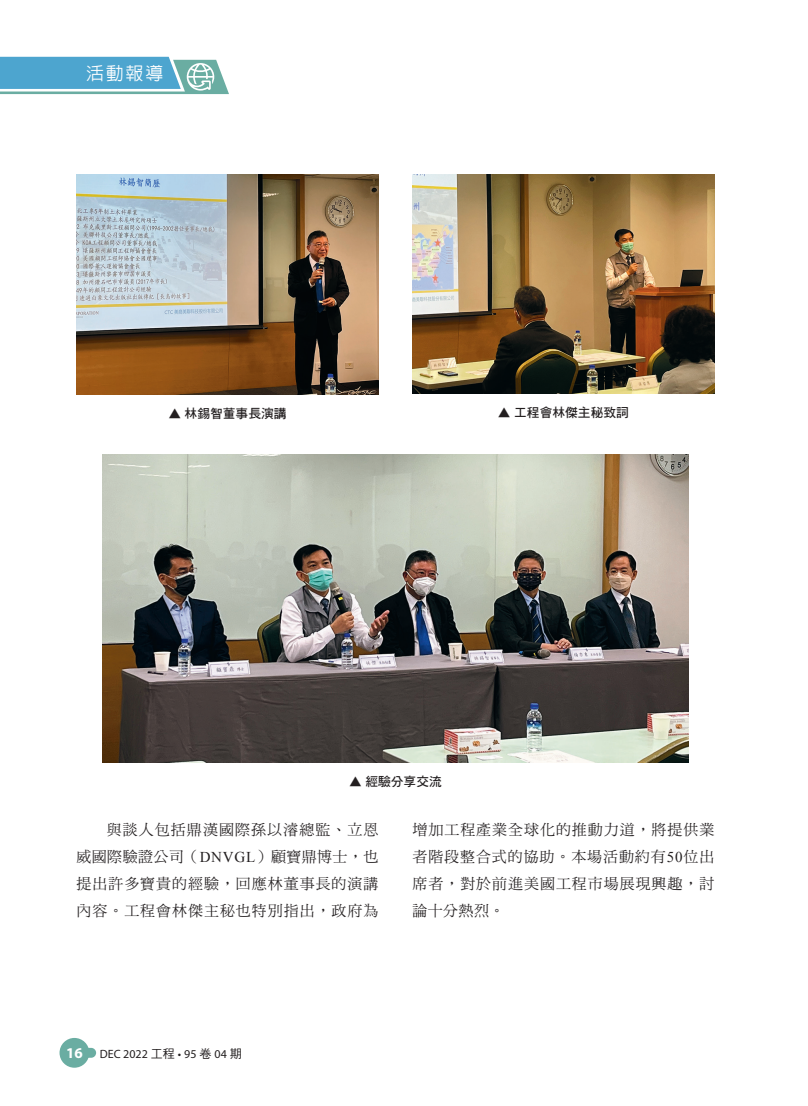
<style>
.page{position:relative;width:808px;height:1106px;background:#fff}
.page>*{position:absolute;margin:0;border:0;box-sizing:border-box;transform-origin:0 0}
.t1{font:500 18px "AR Hei B5";color:#fff}
.t2{font:15px/27px "DF Ming Std W5";letter-spacing:.06em;color:#231f20;text-align:justify}
.t3{font:12.75px "DF Hei Std W7";color:#231f20}
.t4{font:12px "Myriad Pro";color:#231f20}
.s1{font-family:"Times New Roman"}
.s2{font-weight:700;font-size:15px;color:#fff}
.s3{font-family:"DF Hei Std W5"}
</style>
<div class="page">
<div style="left:60px;top:1037px;width:29px;height:30px;background:#6aada2;border-radius:50%"></div>
<div style="left:70px;top:1047px;width:26px;height:10px;background:#6aada2;border-radius:5px"></div>
<svg style="left:0;top:57px;width:229px;height:37px;background:#6cb3cd"></svg>
<img style="left:77px;top:174px;width:301px;height:221px">
<img style="left:412px;top:174px;width:302px;height:219px">
<img style="left:103px;top:454px;width:585px;height:308px">
<p class="t1" style="left:86px;top:64px;width:79px">活動報導</p>
<p class="t3" style="left:168px;top:407px;width:120px">▲ 林錫智董事長演講</p>
<p class="t3" style="left:498px;top:405px;width:133px">▲ 工程會林傑主秘致詞</p>
<p class="t3" style="left:349px;top:775px;width:94px">▲ 經驗分享交流</p>
<p class="t2" style="left:77px;top:816px;width:303px;text-indent:30px">與談人包括鼎漢國際孫以濬總監、立恩威國際驗證公司（<span class="s1">DNVGL</span>）顧寶鼎博士，也提出許多寶貴的經驗，回應林董事長的演講內容。工程會林傑主秘也特別指出，政府為</p>
<p class="t2" style="left:412px;top:816px;width:303px">增加工程產業全球化的推動力道，將提供業者階段整合式的協助。本場活動約有<span class="s1">50</span>位出席者，對於前進美國工程市場展現興趣，討論十分熱烈。</p>
<p class="t4" style="left:66px;top:1046px;width:177px"><span class="s2">16</span> DEC 2022 <span class="s3">工程</span> • 95 <span class="s3">卷</span> 04 <span class="s3">期</span></p>
</div>
